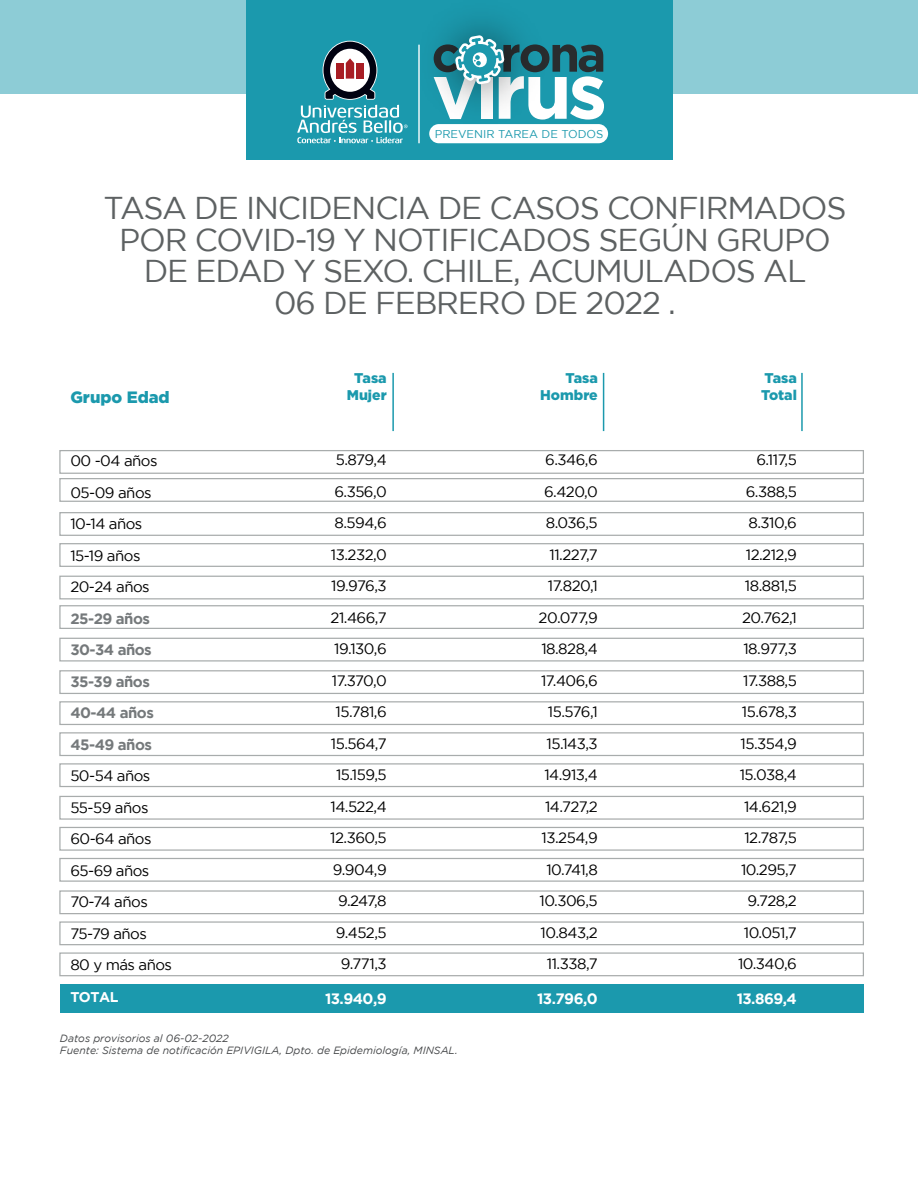
<style>
.page{position:relative;width:918px;height:1188px;background:#fff}
.page>*{position:absolute;margin:0;border:0;box-sizing:border-box;transform-origin:0 0}
.t1{font:31.5px/31.5px "Gotham";letter-spacing:-.035em;color:#5d6162;text-align:center}
.t2{font:900 16.5px "Gotham";color:#1b99ad}
.t3{font:15px/31.5px "Gotham";letter-spacing:-.035em;color:#000001;text-align:right}
.t4{font:700 15px/31.5px "Gotham";letter-spacing:-.035em;color:#75797b}
.t5{font:700 15px "Gotham";letter-spacing:-.035em;color:#fff}
.t6{font:900 14.1px/17px "Gotham";color:#1b99ad;text-align:center}
.t7{font:700 14.1px "Gotham";letter-spacing:-.035em;color:#fff}
.t8{font:11.4px "Gotham";color:#1b99ad}
.t9{font:italic 10.5px/12.6px "Gotham";color:#454749}
</style>
<div class="page">
<div style="left:60px;top:984px;width:803px;height:29px;background:#1b99ad"></div>
<div style="left:59px;top:450px;width:805px;height:24px;border:1px solid #a8acac"></div>
<div style="left:59px;top:478px;width:805px;height:24px;border:1px solid #a8acac"></div>
<div style="left:59px;top:512px;width:805px;height:24px;border:1px solid #a8acac"></div>
<div style="left:59px;top:543px;width:805px;height:24px;border:1px solid #a8acac"></div>
<div style="left:59px;top:576px;width:805px;height:23px;border:1px solid #a8acac"></div>
<div style="left:59px;top:605px;width:805px;height:24px;border:1px solid #a8acac"></div>
<div style="left:59px;top:638px;width:805px;height:24px;border:1px solid #a8acac"></div>
<div style="left:59px;top:670px;width:805px;height:24px;border:1px solid #a8acac"></div>
<div style="left:59px;top:701px;width:805px;height:24px;border:1px solid #a8acac"></div>
<div style="left:59px;top:732px;width:805px;height:24px;border:1px solid #a8acac"></div>
<div style="left:59px;top:763px;width:805px;height:24px;border:1px solid #a8acac"></div>
<div style="left:59px;top:796px;width:805px;height:24px;border:1px solid #a8acac"></div>
<div style="left:59px;top:827px;width:805px;height:24px;border:1px solid #a8acac"></div>
<div style="left:59px;top:858px;width:805px;height:24px;border:1px solid #a8acac"></div>
<div style="left:59px;top:890px;width:805px;height:24px;border:1px solid #a8acac"></div>
<div style="left:59px;top:921px;width:805px;height:24px;border:1px solid #a8acac"></div>
<div style="left:59px;top:952px;width:805px;height:24px;border:1px solid #a8acac"></div>
<hr style="left:392px;top:373px;width:2px;height:58px;background:#1b99ad">
<hr style="left:603px;top:373px;width:1px;height:58px;background:#1b99ad">
<hr style="left:801px;top:373px;width:2px;height:58px;background:#1b99ad">
<div style="left:0;top:0;width:918px;height:94px;background:#8dccd6"></div>
<div style="left:246px;top:0;width:426px;height:159px;background:#1b99ad"></div>
<div style="left:429px;top:124px;width:179px;height:19px;background:#fff;border-radius:10px"></div>
<img style="left:418px;top:21px;width:142px;height:120px">
<svg style="left:434px;top:35px;width:170px;height:85px"></svg>
<svg style="left:297px;top:41px;width:111px;height:102px"></svg>
<hr style="left:418px;top:45px;width:2px;height:98px;background:#fff">
<p class="t8" style="left:435px;top:127px;width:170px">PREVENIR TAREA DE TODOS</p>
<h1 class="t1" style="left:104px;top:192px;width:744px">TASA DE INCIDENCIA DE CASOS CONFIRMADOS POR COVID-19 Y NOTIFICADOS SEGÚN GRUPO DE EDAD Y SEXO. CHILE, ACUMULADOS AL<br>06 DE FEBRERO DE 2022 .</h1>
<p class="t2" style="left:70px;top:388px;width:101px">Grupo Edad</p>
<p class="t3" style="left:70px;top:445px;width:89px;text-align:left">00 -04 años<br>05-09 años<br>10-14 años<br>15-19 años<br>20-24 años</p>
<p class="t4" style="left:70px;top:602px;width:85px">25-29 años<br>30-34 años<br>35-39 años<br>40-44 años<br>45-49 años</p>
<p class="t3" style="left:70px;top:760px;width:103px;text-align:left">50-54 años<br>55-59 años<br>60-64 años<br>65-69 años<br>70-74 años<br>75-79 años<br>80 y más años</p>
<p class="t7" style="left:70px;top:989px;width:50px">TOTAL</p>
<p class="t6" style="left:347px;top:369px;width:41px">Tasa<br>Mujer</p>
<p class="t3" style="left:330px;top:444px;width:58px">5.879,4<br>6.356,0<br>8.594,6<br>13.232,0<br>19.976,3<br>21.466,7<br>19.130,6<br>17.370,0<br>15.781,6<br>15.564,7<br>15.159,5<br>14.522,4<br>12.360,5<br>9.904,9<br>9.247,8<br>9.452,5<br>9.771,3</p>
<p class="t5" style="left:325px;top:990px;width:63px">13.940,9</p>
<p class="t9" style="left:60px;top:1032px;width:399px">Datos provisorios al 06-02-2022<br>Fuente: Sistema de notificación EPIVIGILA, Dpto. de Epidemiología, MINSAL.</p>
<p class="t6" style="left:540px;top:369px;width:59px;text-align:right">Tasa<br>Hombre</p>
<p class="t3" style="left:539px;top:444px;width:61px">6.346,6<br>6.420,0<br>8.036,5<br>11.227,7<br>17.820,1<br>20.077,9<br>18.828,4<br>17.406,6<br>15.576,1<br>15.143,3<br>14.913,4<br>14.727,2<br>13.254,9<br>10.741,8<br>10.306,5<br>10.843,2<br>11.338,7</p>
<p class="t5" style="left:537px;top:990px;width:62px">13.796,0</p>
<p class="t6" style="left:761px;top:369px;width:37px;text-align:left">Tasa<br>Total</p>
<p class="t3" style="left:738px;top:444px;width:60px">6.117,5<br>6.388,5<br>8.310,6<br>12.212,9<br>18.881,5<br>20.762,1<br>18.977,3<br>17.388,5<br>15.678,3<br>15.354,9<br>15.038,4<br>14.621,9<br>12.787,5<br>10.295,7<br>9.728,2<br>10.051,7<br>10.340,6</p>
<p class="t5" style="left:737px;top:990px;width:62px">13.869,4</p>
</div>
